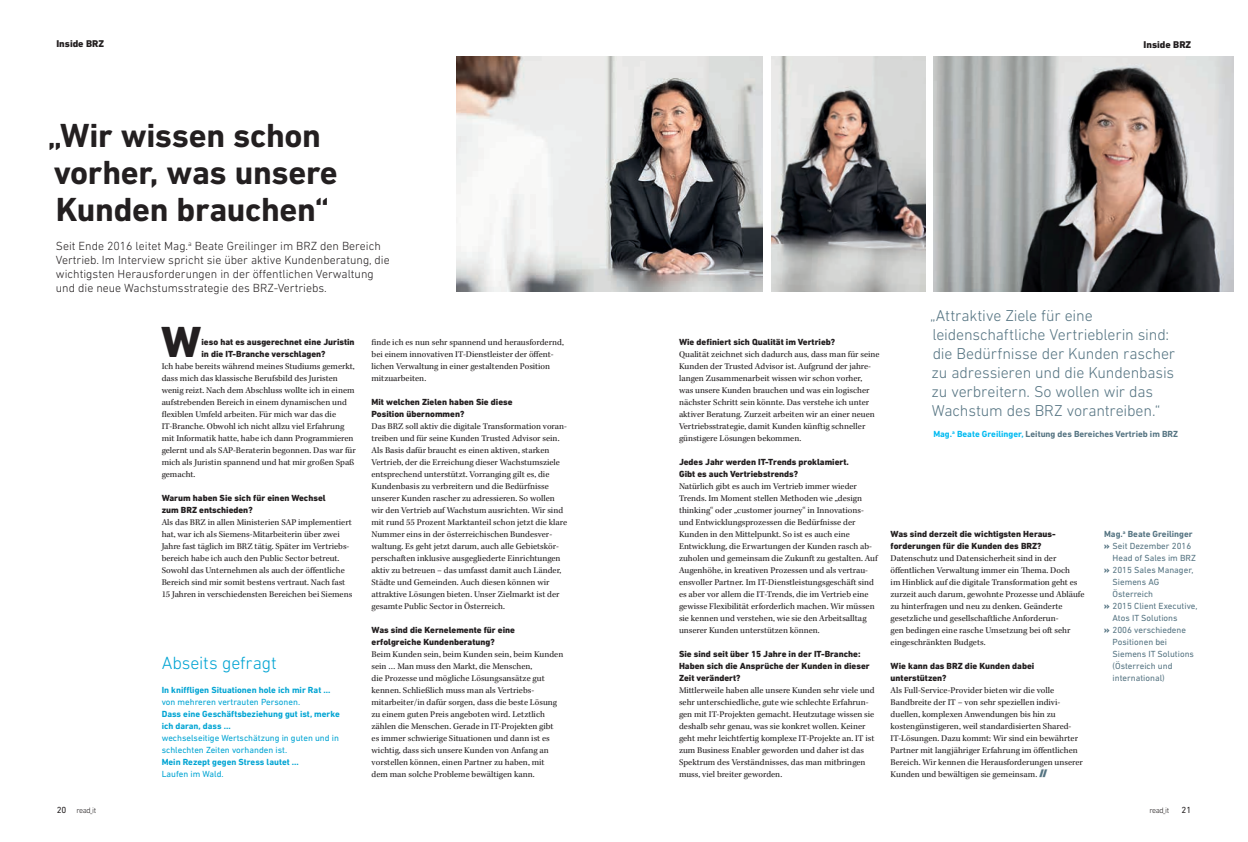
<style>
.page{position:relative;width:1248px;height:842px;background:#fff}
.page>*{position:absolute;margin:0;border:0;box-sizing:border-box;transform-origin:0 0}
.t1{font:800 44.3px "DIN Next LT Pro";color:#231f20}
.t2{font:700 34px/37px "DIN Next LT Pro";letter-spacing:-.01em;color:#231f20}
.t3{font:300 18px "DIN Next LT Pro";letter-spacing:-.005em;color:#00a4d3}
.t4{font:300 16px/19px "DIN Next LT Pro";letter-spacing:-.01em;color:#557482}
.t5{font:300 12px/14px "DIN Next LT Pro";color:#231f20}
.t6{font:800 10px "DIN Next LT Pro";color:#231f20}
.t7{font:9px/12px "Kepler Std";color:#231f20}
.t8{font:800 9px/12px "DIN Next LT Pro";color:#231f20}
.t9{font:9px "DIN Next LT Pro";color:#557482}
.t10{font:700 9px/12px "DIN Next LT Pro";color:#00a4d3}
.t11{font:9px/12px "DIN Next LT Pro";color:#00a4d3}
.t12{font:700 9px "DIN Next LT Pro";color:#557482}
.t13{font:9px "DIN Next LT Pro";color:#231f20}
.t14{font:300 8px "DIN Next LT Pro";letter-spacing:-.05em;color:#231f20}
.s1{color:#00baf1}
.s2{font-family:"DIN Next LT Pro";font-weight:900;font-size:11px;color:#557482}
.s3{font-weight:900}
.s4{font-weight:400;font-size:9px}
</style>
<div class="page">
<img style="left:771px;top:57px;width:154px;height:235px">
<img style="left:933px;top:57px;width:300px;height:235px">
<img style="left:456px;top:57px;width:306px;height:235px">
<p class="t6" style="left:56px;top:38px;width:49px">Inside BRZ</p>
<p class="t6" style="left:1143px;top:39px;width:49px">Inside BRZ</p>
<h2 class="t2" style="left:48px;top:116px;width:291px">„Wir wissen schon vorher, was unsere<br>Kunden brauchen“</h2>
<p class="t5" style="left:56px;top:239px;width:335px">Seit Ende 2016 leitet Mag.<sup>a</sup> Beate Greilinger im BRZ den Bereich Vertrieb. Im Interview spricht sie über aktive Kundenberatung, die wichtigsten Herausforderungen in der öffentlichen Verwaltung und die neue Wachstumsstrategie des BRZ-Vertriebs.</p>
<h1 class="t1" style="left:161px;top:315px;width:42px">W</h1>
<p class="t8" style="left:201px;top:336px;width:155px">ieso hat es ausgerechnet eine Juristin in die IT-Branche verschlagen?</p>
<p class="t7" style="left:162px;top:360px;width:196px">Ich habe bereits während meines Studiums gemerkt, dass mich das klassische Berufsbild des Juristen wenig reizt. Nach dem Abschluss wollte ich in einem aufstrebenden Bereich in einem dynamischen und flexiblen Umfeld arbeiten. Für mich war das die IT-Branche. Obwohl ich nicht allzu viel Erfahrung mit Informatik hatte, habe ich dann Programmieren gelernt und als SAP-Beraterin begonnen. Das war für mich als Juristin spannend und hat mir großen Spaß gemacht.</p>
<p class="t8" style="left:162px;top:492px;width:165px">Warum haben Sie sich für einen Wechsel zum BRZ entschieden?</p>
<p class="t7" style="left:162px;top:516px;width:192px">Als das BRZ in allen Ministerien SAP implementiert hat, war ich als Siemens-Mitarbeiterin über zwei Jahre fast täglich im BRZ tätig. Später im Vertriebs&shy;bereich habe ich auch den Public Sector betreut.<br>Sowohl das Unternehmen als auch der öffentliche Bereich sind mir somit bestens vertraut. Nach fast 15 Jahren in verschiedensten Bereichen bei Siemens</p>
<h3 class="t3" style="left:162px;top:652px;width:116px">Abseits gefragt</h3>
<p class="t10" style="left:162px;top:683px;width:170px">In kniffligen Situationen hole ich mir Rat …</p>
<p class="t11" style="left:162px;top:695px;width:140px">von mehreren vertrauten Personen.</p>
<p class="t10" style="left:162px;top:707px;width:180px">Dass eine Geschäftsbeziehung gut ist, merke ich daran, dass …</p>
<p class="t11" style="left:162px;top:731px;width:179px">wechselseitige Wertschätzung in guten und in schlechten Zeiten vorhanden ist.</p>
<p class="t10" style="left:162px;top:755px;width:139px">Mein Rezept gegen Stress lautet …</p>
<p class="t11" style="left:162px;top:767px;width:63px">Laufen im Wald.</p>
<p class="t7" style="left:371px;top:336px;width:194px">finde ich es nun sehr spannend und herausfordernd, bei einem innovativen IT-Dienstleister der öffent&shy;lichen Verwaltung in einer gestaltenden Position mitzuarbeiten.</p>
<p class="t8" style="left:371px;top:396px;width:142px">Mit welchen Zielen haben Sie diese<br>Position übernommen?</p>
<p class="t7" style="left:371px;top:420px;width:197px">Das BRZ soll aktiv die digitale Transformation voran&shy;treiben und für seine Kunden Trusted Advisor sein.<br>Als Basis dafür braucht es einen aktiven, starken Vertrieb, der die Erreichung dieser Wachstumsziele entsprechend unterstützt. Vorranging gilt es, die Kundenbasis zu verbreitern und die Bedürfnisse unserer Kunden rascher zu adressieren. So wollen wir den Vertrieb auf Wachstum ausrichten. Wir sind mit rund 55 Prozent Marktanteil schon jetzt die klare Nummer eins in der österreichischen Bundesver&shy;waltung. Es geht jetzt darum, auch alle Gebietskör&shy;perschaften inklusive ausgegliederte Einrichtungen aktiv zu betreuen – das umfasst damit auch Länder, Städte und Gemeinden. Auch diesen können wir attraktive Lösungen bieten. Unser Zielmarkt ist der gesamte Public Sector in Österreich.</p>
<p class="t8" style="left:371px;top:624px;width:145px">Was sind die Kernelemente für eine erfolgreiche Kundenberatung?</p>
<p class="t7" style="left:371px;top:648px;width:193px">Beim Kunden sein, beim Kunden sein, beim Kunden sein … Man muss den Markt, die Menschen,<br>die Prozesse und mögliche Lösungsansätze gut kennen. Schließlich muss man als Vertriebs&shy;mitarbeiter/in dafür sorgen, dass die beste Lösung zu einem guten Preis angeboten wird. Letztlich zählen die Menschen. Gerade in IT-Projekten gibt es immer schwierige Situationen und dann ist es wichtig, dass sich unsere Kunden von Anfang an vorstellen können, einen Partner zu haben, mit<br>dem man solche Probleme bewältigen kann.</p>
<p class="t8" style="left:679px;top:335px;width:158px">Wie definiert sich Qualität im Vertrieb?</p>
<p class="t7" style="left:679px;top:348px;width:202px">Qualität zeichnet sich dadurch aus, dass man für seine Kunden der Trusted Advisor ist. Aufgrund der jahre&shy;langen Zusammenarbeit wissen wir schon vorher,<br>was unsere Kunden brauchen und was ein logischer nächster Schritt sein könnte. Das verstehe ich unter aktiver Beratung. Zurzeit arbeiten wir an einer neuen Vertriebsstrategie, damit Kunden künftig schneller günstigere Lösungen bekommen.</p>
<p class="t8" style="left:679px;top:455px;width:171px">Jedes Jahr werden IT-Trends proklamiert.<br>Gibt es auch Vertriebstrends?</p>
<p class="t7" style="left:679px;top:480px;width:200px">Natürlich gibt es auch im Vertrieb immer wieder Trends. Im Moment stellen Methoden wie „design thinking“ oder „customer journey“ in Innovations&shy;und Entwicklungsprozessen die Bedürfnisse der Kunden in den Mittelpunkt. So ist es auch eine Entwicklung, die Erwartungen der Kunden rasch ab&shy;zuholen und gemeinsam die Zukunft zu gestalten. Auf Augenhöhe, in kreativen Prozessen und als vertrau&shy;ensvoller Partner. Im IT-Dienstleistungsgeschäft sind es aber vor allem die IT-Trends, die im Vertrieb eine gewisse Flexibilität erforderlich machen. Wir müssen sie kennen und verstehen, wie sie den Arbeitsalltag unserer Kunden unterstützen können.</p>
<p class="t8" style="left:679px;top:647px;width:192px">Sie sind seit über 15 Jahre in der IT-Branche:<br>Haben sich die Ansprüche der Kunden in dieser<br>Zeit verändert?</p>
<p class="t7" style="left:679px;top:684px;width:197px">Mittlerweile haben alle unsere Kunden sehr viele und sehr unterschiedliche, gute wie schlechte Erfahrun&shy;gen mit IT-Projekten gemacht. Heutzutage wissen sie deshalb sehr genau, was sie konkret wollen. Keiner geht mehr leichtfertig komplexe IT-Projekte an. IT ist zum Business Enabler geworden und daher ist das Spektrum des Verständnisses, das man mitbringen muss, viel breiter geworden.</p>
<h3 class="t4" style="left:929px;top:306px;width:247px">„Attraktive Ziele für eine leidenschaftliche Vertrieblerin sind: die Bedürfnisse der Kunden rascher zu adressieren und die Kundenbasis zu verbreitern. So wollen wir das Wachstum des BRZ vorantreiben.“</h3>
<p class="t12" style="left:933px;top:429px;width:246px"><span class="s1">Mag.</span><sup>a</sup> <span class="s1">Beate Greilinger,</span> Leitung des Bereiches Vertrieb im BRZ</p>
<p class="t8" style="left:890px;top:528px;width:166px">Was sind derzeit die wichtigsten Heraus&shy;forderungen für die Kunden des BRZ?</p>
<p class="t7" style="left:890px;top:552px;width:195px">Datenschutz und Datensicherheit sind in der öffentlichen Verwaltung immer ein Thema. Doch<br>im Hinblick auf die digitale Transformation geht es zurzeit auch darum, gewohnte Prozesse und Abläufe zu hinterfragen und neu zu denken. Geänderte gesetzliche und gesellschaftliche Anforderun-<br>gen bedingen eine rasche Umsetzung bei oft sehr eingeschränkten Budgets.</p>
<p class="t8" style="left:890px;top:660px;width:145px">Wie kann das BRZ die Kunden dabei unterstützen?</p>
<p class="t7" style="left:890px;top:684px;width:194px">Als Full-Service-Provider bieten wir die volle Bandbreite der IT – von sehr speziellen indivi&shy;duellen, komplexen Anwendungen bis hin zu kostengünstigeren, weil standardisierten Shared-IT-Lösungen. Dazu kommt: Wir sind ein bewährter Partner mit langjähriger Erfahrung im öffentlichen Bereich. Wir kennen die Herausforderungen unserer Kunden und bewältigen sie gemeinsam. <span class="s2">//</span></p>
<p class="t12" style="left:1103px;top:529px;width:90px">Mag.<sup>a</sup> Beate Greilinger</p>
<p class="t9" style="left:1103px;top:541px;width:89px"><span class="s3">»</span> Seit Dezember 2016</p>
<p class="t9" style="left:1112px;top:553px;width:85px">Head of Sales im BRZ</p>
<p class="t9" style="left:1103px;top:565px;width:91px"><span class="s3">»</span> 2015 Sales Manager,</p>
<p class="t9" style="left:1112px;top:577px;width:48px">Siemens AG</p>
<p class="t9" style="left:1112px;top:589px;width:42px">Österreich</p>
<p class="t9" style="left:1103px;top:601px;width:95px"><span class="s3">»</span> 2015 Client Executive,</p>
<p class="t9" style="left:1112px;top:613px;width:66px">Atos IT Solutions</p>
<p class="t9" style="left:1103px;top:625px;width:84px"><span class="s3">»</span> 2006 verschiedene</p>
<p class="t9" style="left:1112px;top:637px;width:56px">Positionen bei</p>
<p class="t9" style="left:1112px;top:649px;width:83px">Siemens IT Solutions</p>
<p class="t9" style="left:1112px;top:661px;width:61px">(Österreich und</p>
<p class="t9" style="left:1112px;top:673px;width:54px">international)</p>
<p class="t14" style="left:57px;top:805px;width:41px"><span class="s4">20</span> read-it</p>
<p class="t13" style="left:1181px;top:804px;width:11px">21</p>
<p class="t14" style="left:1149px;top:805px;width:21px">read-it</p>
</div>
